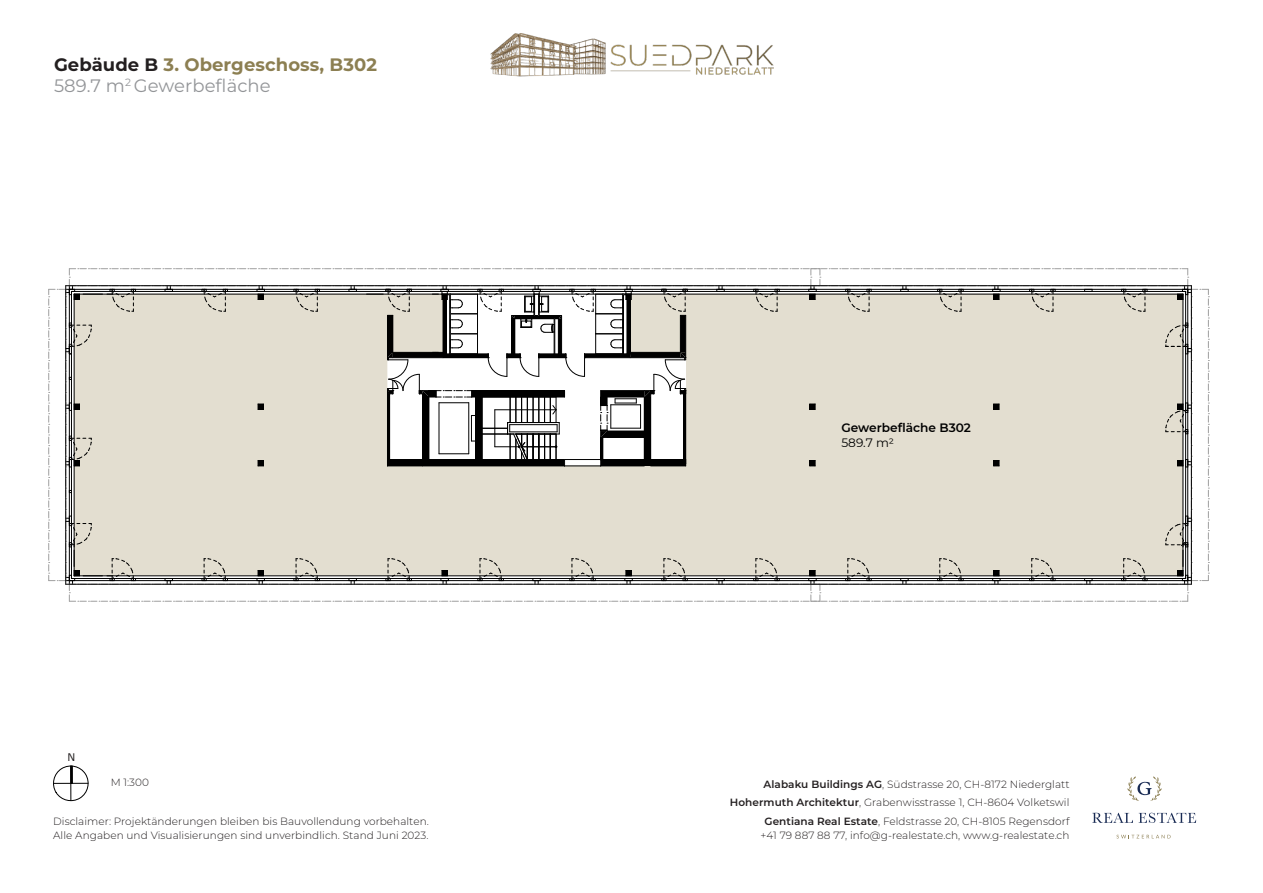
<style>
.page{position:relative;width:1263px;height:893px;background:#fff}
.page>*{position:absolute;margin:0;border:0;box-sizing:border-box;transform-origin:0 0}
.t1{font:700 18px/21px "Montserrat";letter-spacing:.005em;color:#8c7f52}
.t2{font:600 12.15px "Montserrat";color:#000}
.t3{font:12.15px "Montserrat";color:#000}
.t4{font:300 10.5px/18.5px "Montserrat";letter-spacing:.005em;color:#231f20}
.t5{font:10.5px "Verdana";color:#231f20}
.s1{color:#231f20}
.s2{font-weight:400;color:#939598}
.s3{font-weight:600}
</style>
<div class="page">
<svg style="left:48px;top:268px;width:1161px;height:334px"></svg>
<svg style="left:74px;top:294px;width:1109px;height:281px;background:#dbd6cb"></svg>
<img style="left:490px;top:33px;width:284px;height:44px">
<svg style="left:53px;top:765px;width:36px;height:37px"></svg>
<hr style="left:53px;top:783px;width:35px;height:1px;background:#000">
<hr style="left:71px;top:766px;width:1px;height:35px;background:#000">
<svg style="left:1092px;top:813px;width:104px;height:10px"></svg>
<svg style="left:1116px;top:835px;width:54px;height:3px"></svg>
<svg style="left:1127px;top:776px;width:35px;height:25px"></svg>
<h1 class="t1" style="left:54px;top:54px;width:324px"><span class="s1">Gebäude B</span> 3. Obergeschoss, B302<br><span class="s2">589.7 m</span><sup>2</sup> <span class="s2">Gewerbefläche</span></h1>
<p class="t5" style="left:68px;top:751px;width:9px">N</p>
<p class="t4" style="left:111px;top:773px;width:40px">M 1:300</p>
<p class="t4" style="left:53px;top:813px;width:377px;line-height:14.2px">Disclaimer: Projektänderungen bleiben bis Bauvollendung vorbehalten.<br>Alle Angaben und Visualisierungen sind unverbindlich. Stand Juni 2023.</p>
<p class="t2" style="left:841px;top:419px;width:131px">Gewerbefläche B302</p>
<p class="t3" style="left:841px;top:434px;width:54px">589.7 m2</p>
<p class="t4" style="left:730px;top:774px;width:341px;text-align:right"><span class="s3">Alabaku Buildings AG</span>, Südstrasse 20, CH-8172 Niederglatt<br><span class="s3">Hohermuth Architektur</span>, Grabenwisstrasse 1, CH-8604 Volketswil<br><span class="s3">Gentiana Real Estate</span>, Feldstrasse 20, CH-8105 Regensdorf</p>
<p class="t4" style="left:760px;top:826px;width:311px">+41 79 887 88 77, info@g-realestate.ch, www.g-realestate.ch</p>
</div>
